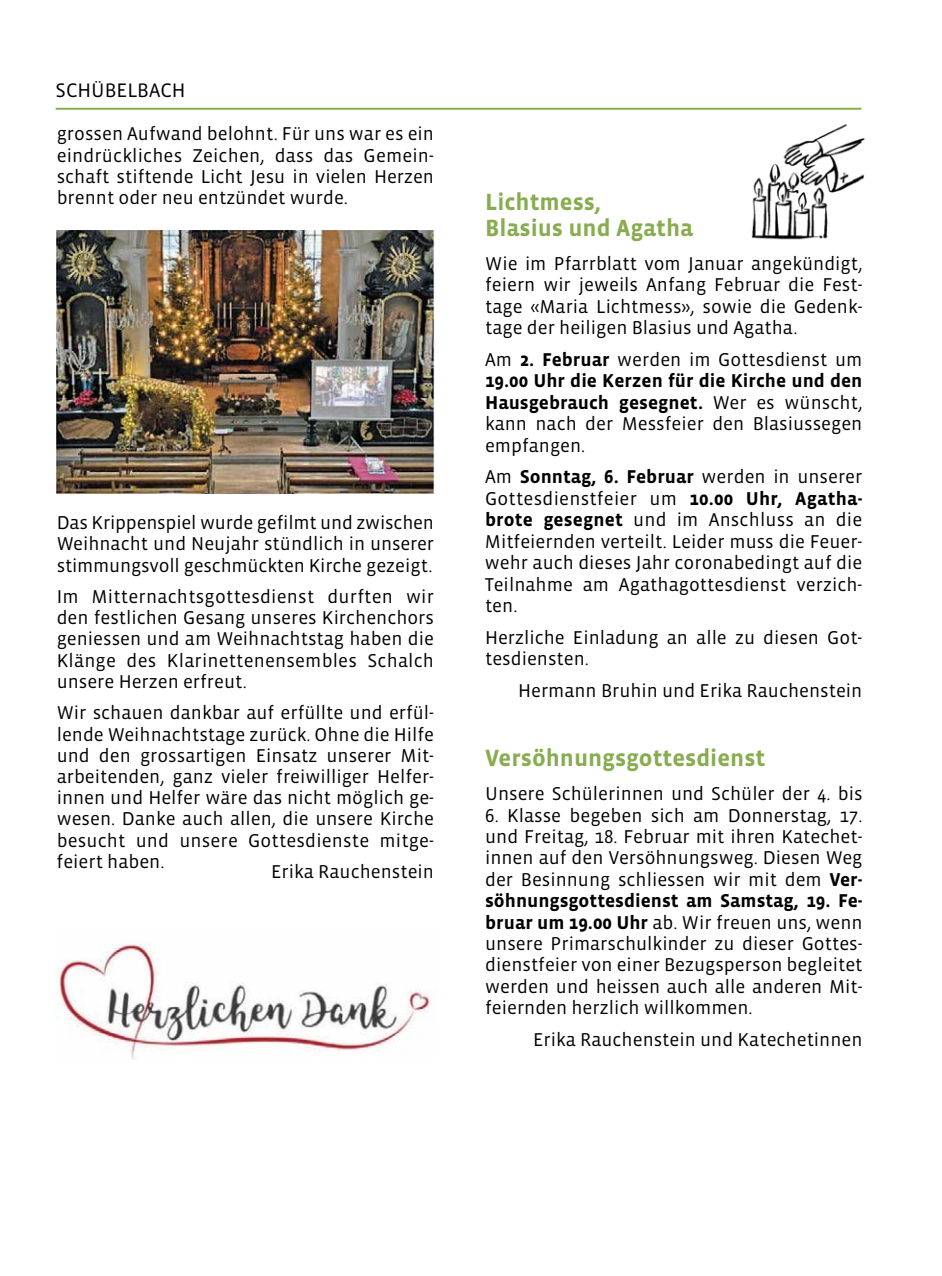
<style>
.page{position:relative;width:942px;height:1276px;background:#fff}
.page>*{position:absolute;margin:0;border:0;box-sizing:border-box;transform-origin:0 0}
.t1{font:700 24px/26.4px "Vista Sans";color:#88ac50}
.t2{font:20px "Vista Sans";color:#000}
.t3{font:19px/21.4px "Vista Sans";color:#000;text-align:justify}
.s1{font-weight:700}
</style>
<div class="page">
<hr style="left:56px;top:108px;width:805px;height:2px;background:#88ac50">
<img style="left:57px;top:230px;width:377px;height:264px">
<img style="left:56px;top:944px;width:375px;height:115px">
<img style="left:751px;top:124px;width:114px;height:116px">
<p class="t2" style="left:56px;top:80px;width:131px">SCHÜBELBACH</p>
<p class="t3" style="left:57px;top:124px;width:379px">grossen Aufwand belohnt. Für uns war es ein eindrückliches Zeichen, dass das Gemein&shy;schaft stiftende Licht Jesu in vielen Herzen brennt oder neu entzündet wurde.</p>
<p class="t3" style="left:57px;top:512px;width:379px">Das Krippenspiel wurde gefilmt und zwischen Weihnacht und Neujahr stündlich in unserer stimmungsvoll geschmückten Kirche gezeigt.</p>
<p class="t3" style="left:57px;top:586px;width:379px">Im Mitternachtsgottesdienst durften wir den festlichen Gesang unseres Kirchenchors geniessen und am Weihnachtstag haben die Klänge des Klarinettenensembles Schalch unsere Herzen erfreut.</p>
<p class="t3" style="left:57px;top:702px;width:379px;text-align:left">Wir schauen dankbar auf erfüllte und erfül&shy;lende Weihnachtstage zurück. Ohne die Hilfe und den grossartigen Einsatz unserer Mit&shy;arbeitenden, ganz vieler freiwilliger Helfer&shy;innen und Helfer wäre das nicht möglich ge-- wesen. Danke auch allen, die unsere Kirche besucht und unsere Gottesdienste mitge&shy;feiert haben.</p>
<p class="t3" style="left:271px;top:861px;width:164px">Erika Rauchenstein</p>
<p class="t1" style="left:485px;top:189px;width:209px">Lichtmess,<br>Blasius und Agatha</p>
<p class="t3" style="left:485px;top:253px;width:379px">Wie im Pfarrblatt vom Januar angekündigt, feiern wir jeweils Anfang Februar die Fest&shy;tage «Maria Lichtmess», sowie die Gedenk&shy;tage der heiligen Blasius und Agatha.</p>
<p class="t3" style="left:485px;top:349px;width:379px">Am <span class="s1">2. Februar</span> werden im Gottesdienst um <span class="s1">19.00 Uhr die Kerzen für die Kirche und den Hausgebrauch gesegnet.</span> Wer es wünscht, kann nach der Messfeier den Blasiussegen empfangen.</p>
<p class="t3" style="left:484px;top:467px;width:379px">Am <span class="s1">Sonntag, 6. Februar</span> werden in unserer Gottesdienstfeier um <span class="s1">10.00 Uhr, Agatha&shy;brote gesegnet</span> und im Anschluss an die Mitfeiernden verteilt. Leider muss die Feuer&shy;wehr auch dieses Jahr coronabedingt auf die Teilnahme am Agathagottesdienst verzich&shy;ten.</p>
<p class="t3" style="left:485px;top:627px;width:377px">Herzliche Einladung an alle zu diesen Got&shy;tesdiensten.</p>
<p class="t3" style="left:518px;top:680px;width:345px">Hermann Bruhin und Erika Rauchenstein</p>
<p class="t1" style="left:485px;top:745px;width:281px">Versöhnungsgottesdienst</p>
<p class="t3" style="left:485px;top:783px;width:379px">Unsere Schülerinnen und Schüler der 4. bis</p>
<p class="t3" style="left:485px;top:805px;width:379px;text-align:left">6. Klasse begeben sich am Donnerstag, 17. und Freitag, 18. Februar mit ihren Katechet&shy;innen auf den Versöhnungsweg. Diesen Weg der Besinnung schliessen wir mit dem <span class="s1">Ver&shy;söhnungsgottesdienst am Samstag, 19. Fe-- bruar um 19.00 Uhr</span> ab. Wir freuen uns, wenn unsere Primarschulkinder zu dieser Gottes&shy;dienstfeier von einer Bezugsperson begleitet werden und heissen auch alle anderen Mit&shy;feiernden herzlich willkommen.</p>
<p class="t3" style="left:533px;top:1029px;width:331px">Erika Rauchenstein und Katechetinnen</p>
</div>
